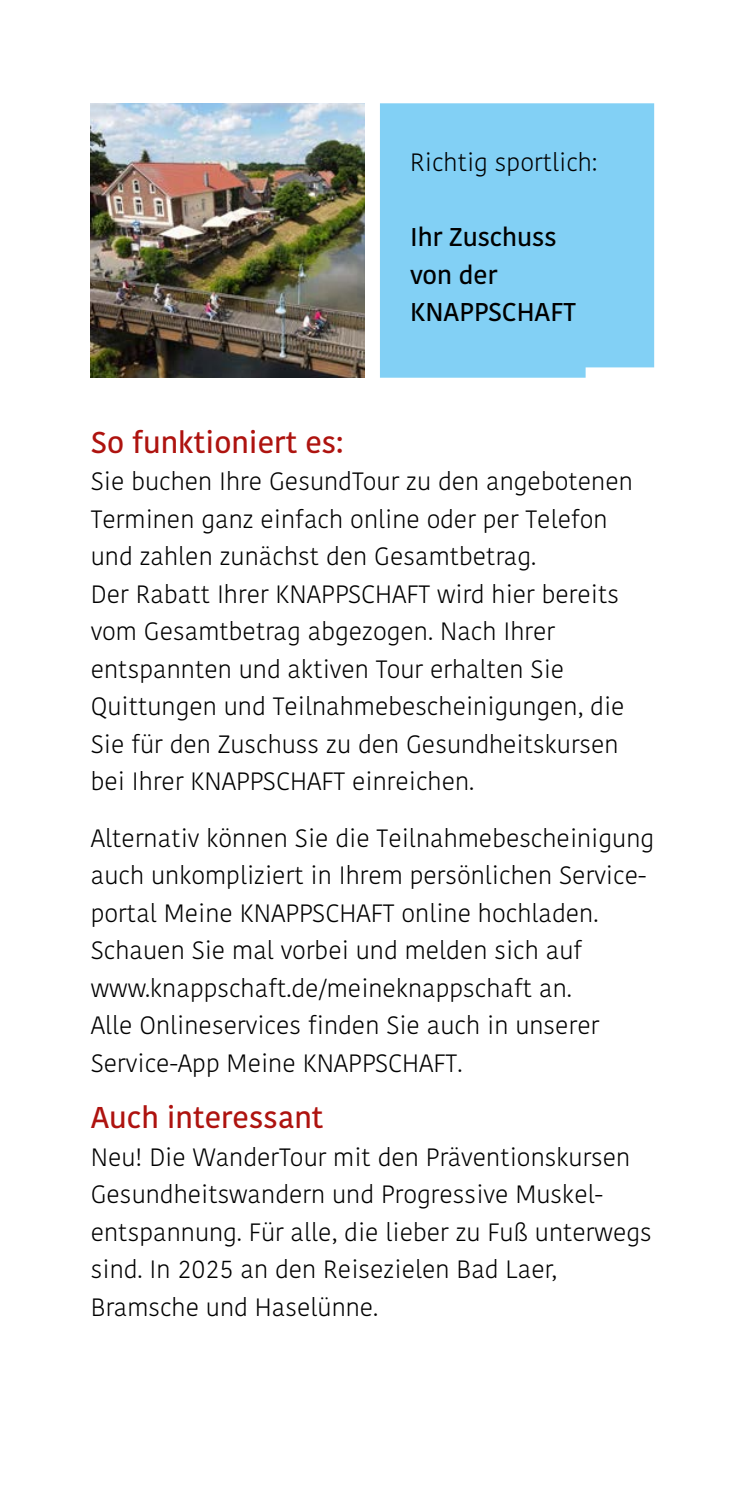
<style>
.page{position:relative;width:745px;height:1489px;background:#fff}
.page>*{position:absolute;margin:0;border:0;box-sizing:border-box;transform-origin:0 0}
._03_Texte_Subheadline_Kohinoor_Medium_12p{font:500 30px "Kohinoor KBS";color:#ae130f}
._05_Infobox_Infobox_Headline_Kohinoor_Bol{font:500 25.5px/37.5px "Kohinoor KBS";color:#000}
._03_Texte_Fließtext_Kohinoor_Light_10pt{font:300 25px/37.5px "Kohinoor KBS";color:#000}
._05_Infobox_Infobox_Fließtext_Kohinoor_Li{font:300 25px "Kohinoor KBS";color:#000}
</style>
<div class="page">
<img style="left:90px;top:103px;width:274px;height:275px">
<div style="left:380px;top:103px;width:273px;height:275px;background:#82d0f5"></div>
<p class="_05_Infobox_Infobox_Fließtext_Kohinoor_Li" style="left:410px;top:147px;width:188px">Richtig sportlich:</p>
<p class="_05_Infobox_Infobox_Headline_Kohinoor_Bol" style="left:410px;top:219px;width:167px">Ihr Zuschuss von der<br>KNAPPSCHAFT</p>
<h2 class="_03_Texte_Subheadline_Kohinoor_Medium_12p" style="left:91px;top:423px;width:254px">So funktioniert es:</h2>
<p class="_03_Texte_Fließtext_Kohinoor_Light_10pt" style="left:91px;top:463px;width:543px">Sie buchen Ihre GesundTour zu den angebotenen Terminen ganz einfach online oder per Telefon und zahlen zunächst den Gesamtbetrag.<br>Der Rabatt Ihrer KNAPPSCHAFT wird hier bereits vom Gesamtbetrag abgezogen. Nach Ihrer entspannten und aktiven Tour erhalten Sie Quittungen und Teilnahmebescheinigungen, die Sie für den Zuschuss zu den Gesundheitskursen bei Ihrer KNAPPSCHAFT einreichen.</p>
<p class="_03_Texte_Fließtext_Kohinoor_Light_10pt" style="left:91px;top:819px;width:564px">Alternativ können Sie die Teilnahmebescheinigung auch unkompliziert in Ihrem persönlichen Service&shy;portal Meine KNAPPSCHAFT online hochladen.<br>Schauen Sie mal vorbei und melden sich auf www.knappschaft.de/meineknappschaft an.<br>Alle Onlineservices finden Sie auch in unserer Service-App Meine KNAPPSCHAFT.</p>
<h2 class="_03_Texte_Subheadline_Kohinoor_Medium_12p" style="left:91px;top:1098px;width:234px">Auch interessant</h2>
<p class="_03_Texte_Fließtext_Kohinoor_Light_10pt" style="left:91px;top:1138px;width:562px">Neu! Die WanderTour mit den Präventionskursen Gesundheitswandern und Progressive Muskel&shy;entspannung. Für alle, die lieber zu Fuß unterwegs sind. In 2025 an den Reisezielen Bad Laer, Bramsche und Haselünne.</p>
</div>
